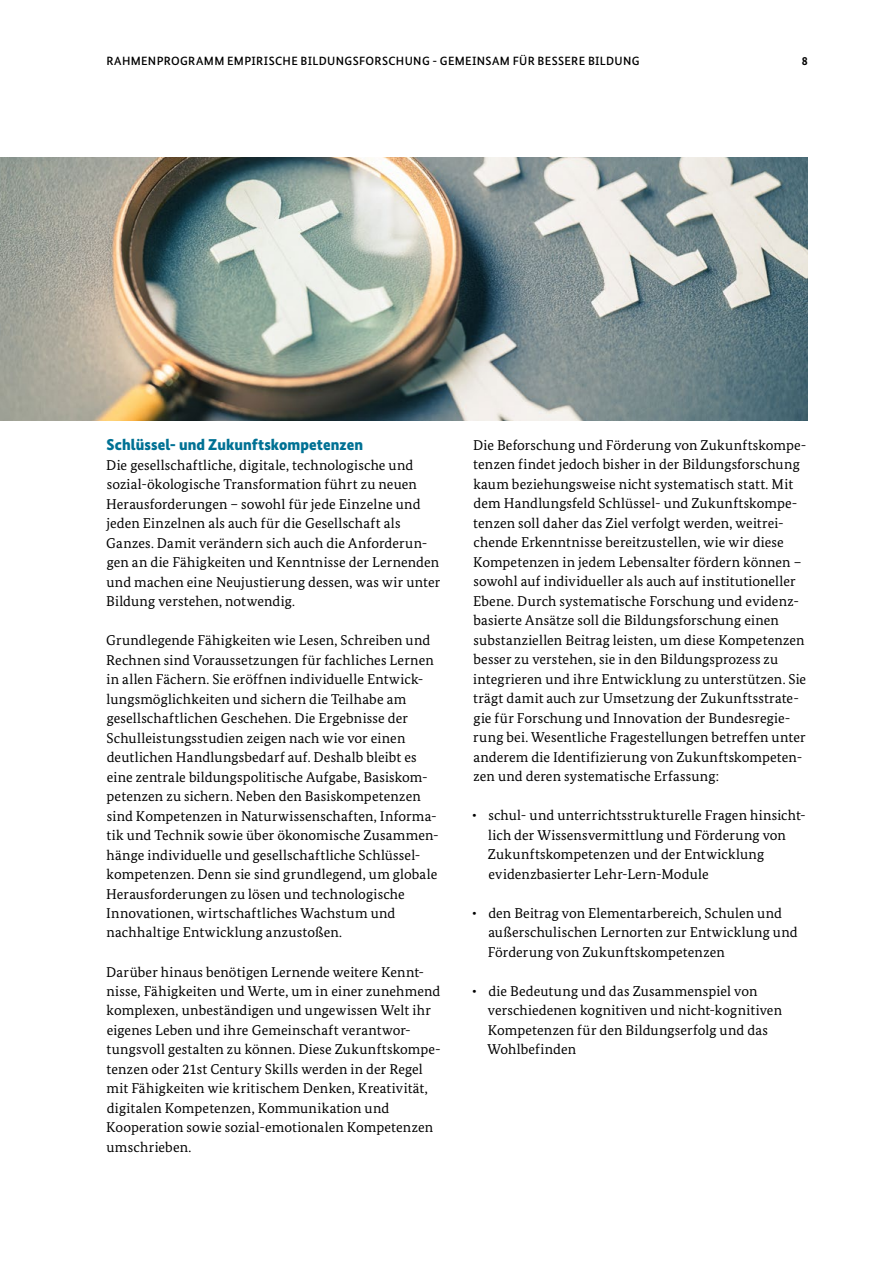
<style>
.page{position:relative;width:893px;height:1263px;background:#fff}
.page>*{position:absolute;margin:0;border:0;box-sizing:border-box;transform-origin:0 0}
.t1{font:900 15.75px "Bundes Sans";letter-spacing:.005em;color:#007194}
.t2{font:14.25px/19.5px "Bundes Serif";letter-spacing:.01em;color:#000}
.t3{font:500 12px "Bundes Sans";letter-spacing:.03em;color:#000}
.t4{font:700 12px "Bundes Sans";color:#000}
</style>
<div class="page">
<img style="left:0;top:157px;width:808px;height:264px">
<p class="t3" style="left:106px;top:53px;width:535px">RAHMENPROGRAMM EMPIRISCHE BILDUNGSFORSCHUNG GEMEINSAM FÜR BESSERE BILDUNG</p>
<p class="t3" style="left:432px;top:53px;width:6px">-</p>
<p class="t4" style="left:802px;top:53px;width:7px">8</p>
<p class="t1" style="left:107px;top:435px;width:258px">Schlüssel- und Zukunftskompetenzen</p>
<p class="t2" style="left:106px;top:455px;width:336px">Die gesellschaftliche, digitale, technologische und sozial-ökologische Transformation führt zu neuen Herausforderungen – sowohl für jede Einzelne und jeden Einzelnen als auch für die Gesellschaft als Ganzes. Damit verändern sich auch die Anforderun&shy;gen an die Fähigkeiten und Kenntnisse der Lernenden und machen eine Neujustierung dessen, was wir unter Bildung verstehen, notwendig.</p>
<p class="t2" style="left:106px;top:630px;width:334px">Grundlegende Fähigkeiten wie Lesen, Schreiben und Rechnen sind Voraussetzungen für fachliches Lernen in allen Fächern. Sie eröffnen individuelle Entwick&shy;lungsmöglichkeiten und sichern die Teilhabe am gesellschaftlichen Geschehen. Die Ergebnisse der Schulleistungsstudien zeigen nach wie vor einen deutlichen Handlungsbedarf auf. Deshalb bleibt es eine zentrale bildungspolitische Aufgabe, Basiskom&shy;petenzen zu sichern. Neben den Basiskompetenzen sind Kompetenzen in Naturwissenschaften, Informa&shy;tik und Technik sowie über ökonomische Zusammen&shy;hänge individuelle und gesellschaftliche Schlüssel&shy;kompetenzen. Denn sie sind grundlegend, um globale Herausforderungen zu lösen und technologische Innovationen, wirtschaftliches Wachstum und nachhaltige Entwicklung anzustoßen.</p>
<p class="t2" style="left:106px;top:962px;width:336px">Darüber hinaus benötigen Lernende weitere Kennt&shy;nisse, Fähigkeiten und Werte, um in einer zunehmend komplexen, unbeständigen und ungewissen Welt ihr eigenes Leben und ihre Gemeinschaft verantwor&shy;tungsvoll gestalten zu können. Diese Zukunftskompe&shy;tenzen oder 21st Century Skills werden in der Regel mit Fähigkeiten wie kritischem Denken, Kreativität, digitalen Kompetenzen, Kommunikation und Kooperation sowie sozial-emotionalen Kompetenzen umschrieben.</p>
<p class="t2" style="left:473px;top:435px;width:335px">Die Beforschung und Förderung von Zukunftskompe&shy;tenzen findet jedoch bisher in der Bildungsforschung kaum beziehungsweise nicht systematisch statt. Mit dem Handlungsfeld Schlüssel- und Zukunftskompe&shy;tenzen soll daher das Ziel verfolgt werden, weitrei&shy;chende Erkenntnisse bereitzustellen, wie wir diese Kompetenzen in jedem Lebensalter fördern können – sowohl auf individueller als auch auf institutioneller Ebene. Durch systematische Forschung und evidenz&shy;basierte Ansätze soll die Bildungsforschung einen substanziellen Beitrag leisten, um diese Kompetenzen besser zu verstehen, sie in den Bildungsprozess zu integrieren und ihre Entwicklung zu unterstützen. Sie trägt damit auch zur Umsetzung der Zukunftsstrate&shy;gie für Forschung und Innovation der Bundesregie&shy;rung bei. Wesentliche Fragestellungen betreffen unter anderem die Identifizierung von Zukunftskompeten&shy;zen und deren systematische Erfassung:</p>
<p class="t2" style="left:488px;top:805px;width:319px;text-indent:-16px">∙ schul- und unterrichtsstrukturelle Fragen hinsicht&shy;lich der Wissensvermittlung und Förderung von Zukunftskompetenzen und der Entwicklung evidenzbasierter Lehr-Lern-Module</p>
<p class="t2" style="left:488px;top:903px;width:311px;text-indent:-16px">∙ den Beitrag von Elementarbereich, Schulen und außerschulischen Lernorten zur Entwicklung und<br>Förderung von Zukunftskompetenzen</p>
<p class="t2" style="left:487px;top:981px;width:296px;text-indent:-15px">∙ die Bedeutung und das Zusammenspiel von verschiedenen kognitiven und nicht-kognitiven Kompetenzen für den Bildungserfolg und das Wohlbefinden</p>
</div>
